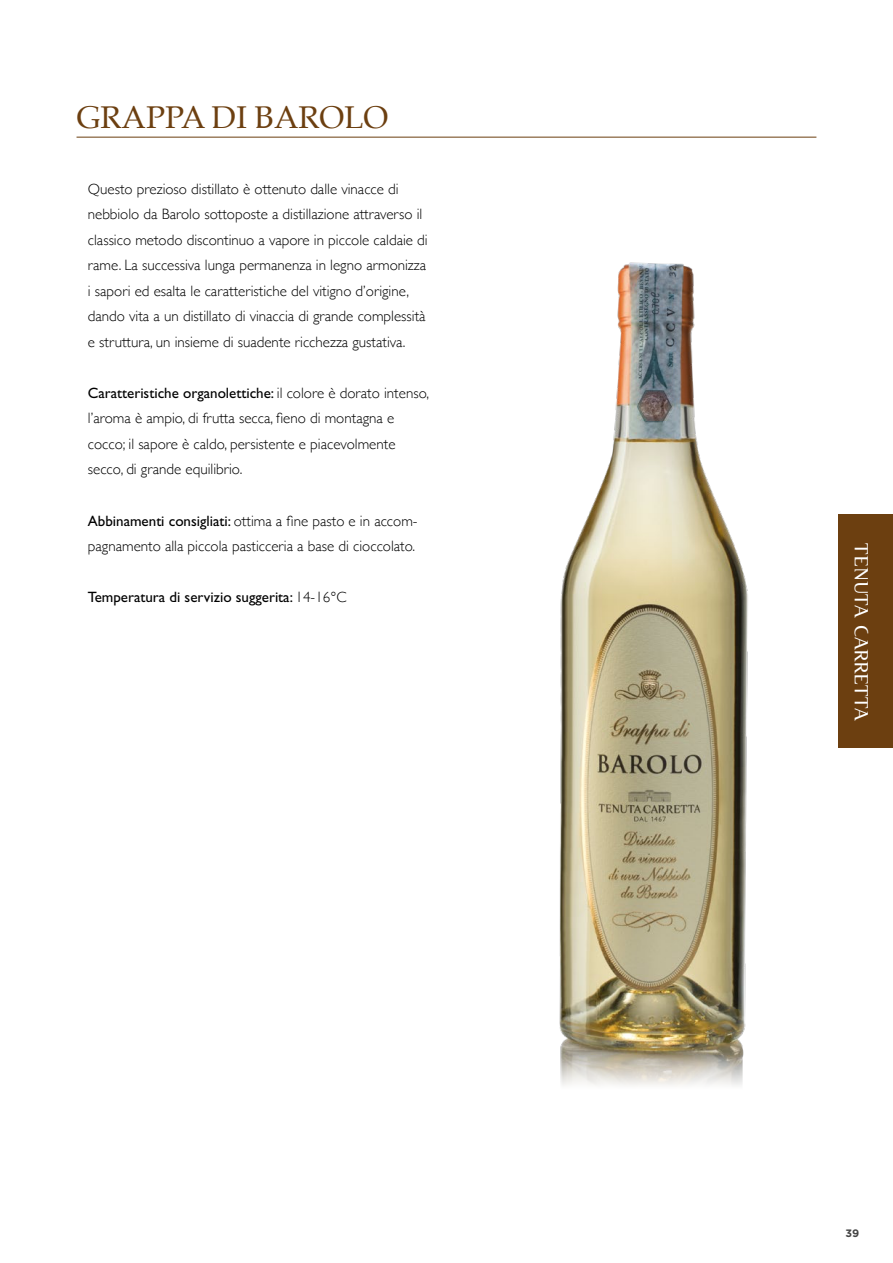
<style>
.page{position:relative;width:893px;height:1263px;background:#fff}
.page>*{position:absolute;margin:0;border:0;box-sizing:border-box;transform-origin:0 0}
.t1{font:31.5px "Palatino";color:#6c3f10}
.t2{font:19.95px "Cutoff Pro";color:#fff}
.t3{font:300 15px/25.5px "Gill Sans";color:#000}
.t4{font:15px "Gill Sans Std";color:#000}
.t5{font:700 10.8px "Gotham";color:#454545}
.s1{font-family:"Gill Sans";font-weight:300}
.s2{font-family:"Gill Sans Std";font-weight:400}
</style>
<div class="page">
<hr style="left:77px;top:137px;width:739px;height:1px;background:#6c3f10">
<img style="left:559px;top:262px;width:189px;height:824px">
<div style="left:839px;top:514px;width:54px;height:234px;background:#6c3f10"></div>
<h1 class="t1" style="left:77px;top:102px;width:313px">GRAPPA DI BAROLO</h1>
<p class="t3" style="left:88px;top:176px;width:341px">Questo prezioso distillato è ottenuto dalle vinacce di nebbiolo da Barolo sottoposte a distillazione attraverso il classico metodo discontinuo a vapore in piccole caldaie di rame. La successiva lunga permanenza in legno armonizza i sapori ed esalta le caratteristiche del vitigno d’origine, dando vita a un distillato di vinaccia di grande complessità e struttura, un insieme di suadente ricchezza gustativa.</p>
<p class="t4" style="left:88px;top:384px;width:343px">Caratteristiche organolettiche: <span class="s1">il colore è dorato intenso,</span></p>
<p class="t3" style="left:88px;top:406px;width:309px;text-align:justify">l’aroma è ampio, di frutta secca, fieno di montagna e cocco; il sapore è caldo, persistente e piacevolmente secco, di grande equilibrio.</p>
<p class="t3" style="left:88px;top:508px;width:331px"><span class="s2">Abbinamenti consigliati:</span> ottima a fine pasto e in accom&shy;pagnamento alla piccola pasticceria a base di cioccolato.</p>
<p class="t4" style="left:88px;top:588px;width:260px">Temperatura di servizio suggerita: <span class="s1">14-16°C</span></p>
<h2 class="t2" style="left:873px;top:543px;width:179px;rotate:90deg">TENUTA CARRETTA</h2>
<p class="t5" style="left:845px;top:1226px;width:15px">39</p>
</div>
